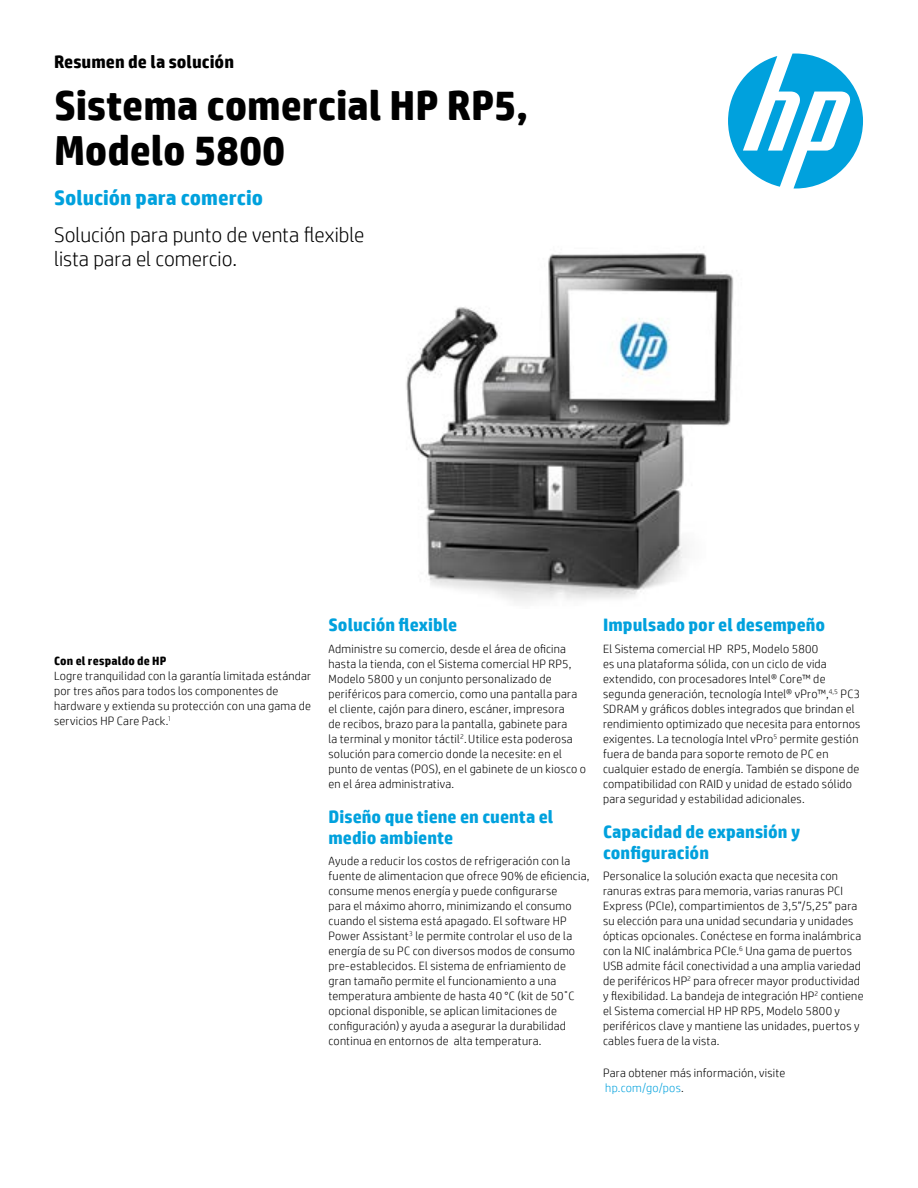
<style>
.page{position:relative;width:918px;height:1188px;background:#fff}
.page>*{position:absolute;margin:0;border:0;box-sizing:border-box;transform-origin:0 0}
.Headline_28_30{font:700 42px/45px "HP Simplified";letter-spacing:-.005em;color:#000}
.Subhead_no_space{font:300 21px/24px "HP Simplified";color:#000}
.Headline_28_30-2{font:700 21px "HP Simplified";color:#00a1dd}
.Subhead_14_16_bold_b{font:700 18px/21px "HP Simplified";color:#00a1dd}
.Body{font:700 18px "HP Simplified";letter-spacing:.005em;color:#00a1dd}
.Document_type_12_14{font:700 18px "HP Simplified";letter-spacing:.005em;color:#000}
.Body-2{font:300 12px/15px "HP Simplified";letter-spacing:.02em;color:#000}
.Body_last{font:300 12px/15px "HP Simplified";letter-spacing:.02em;color:#000}
.Sidebar_body{font:300 12px/15px "HP Simplified";letter-spacing:.02em;color:#000}
.Sidebar_header_no_sp{font:700 12px "HP Simplified";letter-spacing:.02em;color:#000}
.s1{color:#00a1dd}
</style>
<div class="page">
<img style="left:406px;top:253px;width:328px;height:349px">
<svg style="left:728px;top:54px;width:135px;height:135px"></svg>
<p class="Document_type_12_14" style="left:54px;top:50px;width:182px">Resumen de la solución</p>
<p class="Headline_28_30" style="left:54px;top:83px;width:476px">Sistema comercial HP RP5,<br>Modelo 5800</p>
<p class="Headline_28_30-2" style="left:54px;top:184px;width:211px">Solución para comercio</p>
<p class="Subhead_no_space" style="left:54px;top:222px;width:312px">Solución para punto de venta flexible lista para el comercio.</p>
<p class="Sidebar_header_no_sp" style="left:54px;top:653px;width:114px">Con el respaldo de HP</p>
<p class="Sidebar_body" style="left:54px;top:668px;width:259px">Logre tranquilidad con la garantía limitada estándar por tres años para todos los componentes de hardware y extienda su protección con una gama de servicios HP Care Pack.<sup>1</sup></p>
<p class="Subhead_14_16_bold_b" style="left:329px;top:615px;width:130px">Solución flexible</p>
<p class="Body_last" style="left:329px;top:641px;width:259px">Administre su comercio, desde el área de oficina hasta la tienda, con el Sistema comercial HP RP5, Modelo 5800 y un conjunto personalizado de periféricos para comercio, como una pantalla para el cliente, cajón para dinero, escáner, impresora<br>de recibos, brazo para la pantalla, gabinete para<br>la terminal y monitor táctil<sup>2</sup>.Utilice esta poderosa solución para comercio donde la necesite: en el punto de ventas (POS), en el gabinete de un kiosco o en el área administrativa.</p>
<p class="Subhead_14_16_bold_b" style="left:329px;top:806px;width:226px">Diseño que tiene en cuenta el medio ambiente</p>
<p class="Body-2" style="left:329px;top:853px;width:262px">Ayude a reducir los costos de refrigeración con la fuente de alimentacion que ofrece 90% de eficiencia, consume menos energía y puede configurarse<br>para el máximo ahorro, minimizando el consumo cuando el sistema está apagado. El software HP Power Assistant<sup>3</sup> le permite controlar el uso de la energía de su PC con diversos modos de consumo pre-establecidos. El sistema de enfriamiento de gran tamaño permite el funcionamiento a una temperatura ambiente de hasta 40 °C (kit de 50˚C opcional disponible, se aplican limitaciones de configuración) y ayuda a asegurar la durabilidad continua en entornos de alta temperatura.</p>
<p class="Body" style="left:603px;top:613px;width:224px">Impulsado por el desempeño</p>
<p class="Body-2" style="left:603px;top:641px;width:259px">El Sistema comercial HP RP5, Modelo 5800<br>es una plataforma sólida, con un ciclo de vida extendido, con procesadores Intel® Core™ de segunda generación, tecnología Intel® vPro™,<sup>4,5</sup> PC3<br>SDRAM y gráficos dobles integrados que brindan el rendimiento optimizado que necesita para entornos exigentes. La tecnología Intel vPro<sup>5</sup> permite gestión fuera de banda para soporte remoto de PC en cualquier estado de energía. También se dispone de compatibilidad con RAID y unidad de estado sólido para seguridad y estabilidad adicionales.</p>
<p class="Subhead_14_16_bold_b" style="left:603px;top:821px;width:199px">Capacidad de expansión y configuración</p>
<p class="Body-2" style="left:603px;top:868px;width:262px">Personalice la solución exacta que necesita con ranuras extras para memoria, varias ranuras PCI Express (PCIe), compartimientos de 3,5”/5,25” para su elección para una unidad secundaria y unidades ópticas opcionales. Conéctese en forma inalámbrica con la NIC inalámbrica PCIe.<sup>6</sup> Una gama de puertos USB admite fácil conectividad a una amplia variedad de periféricos HP<sup>2</sup> para ofrecer mayor productividad y flexibilidad. La bandeja de integración HP<sup>2</sup> contiene el Sistema comercial HP HP RP5, Modelo 5800 y periféricos clave y mantiene las unidades, puertos y cables fuera de la vista.</p>
<p class="Sidebar_body" style="left:603px;top:1065px;width:184px">Para obtener más información, visite <span class="s1">hp.com/go/pos</span>.</p>
</div>
